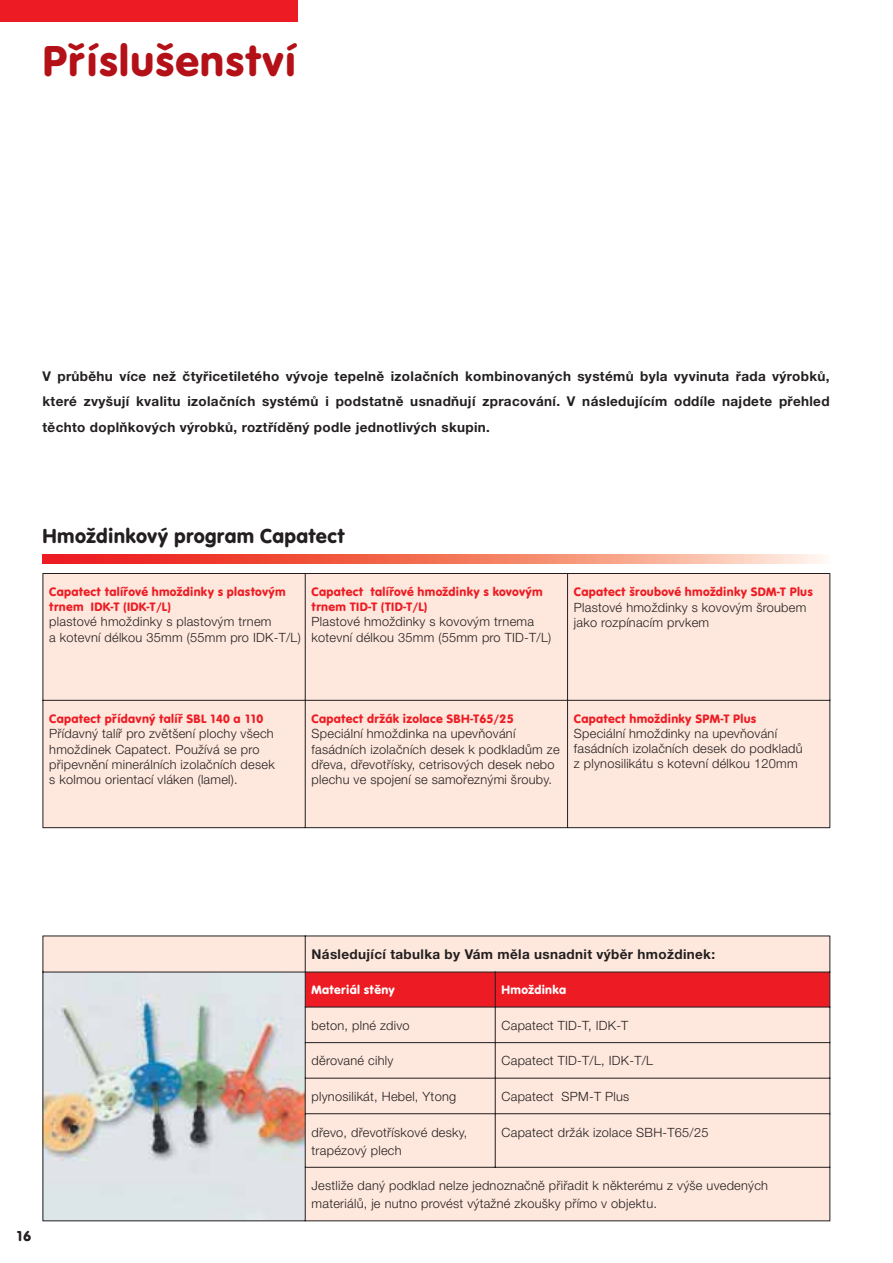
<style>
.page{position:relative;width:893px;height:1263px;background:#fff}
.page>*{position:absolute;margin:0;border:0;box-sizing:border-box;transform-origin:0 0}
.t1{font:45px "VAG Rundschrift DCE";letter-spacing:.015em;color:#b31117}
.t2{font:21px "VAG Rundschrift DCE";letter-spacing:.015em;color:#231f20}
.t3{font:15px "VAG Rundschrift DCE";color:#231f20}
.t4{font:700 13.5px/25.5px "Helvetica Neue CE";letter-spacing:.025em;color:#231f20;text-align:justify}
.t5{font:300 12.75px/15.3px "Helvetica Neue CE";letter-spacing:.02em;color:#231f20}
.t6{font:12.75px/15.3px "VAG Rundschrift DCE";letter-spacing:.02em;color:#ed1c24}
.t7{font:12.75px "VAG Rundschrift DCE";letter-spacing:.02em;color:#fff}
</style>
<div class="page">
<div style="left:0;top:0;width:297px;height:21px;background:#ed1c24"></div>
<div style="left:44px;top:574px;width:785px;height:253px;background:#fee7dc"></div>
<hr style="left:43px;top:573px;width:262px;height:1px;background:#231f20">
<hr style="left:43px;top:574px;width:1px;height:126px;background:#231f20">
<hr style="left:305px;top:573px;width:262px;height:1px;background:#231f20">
<hr style="left:305px;top:573px;width:1px;height:127px;background:#231f20">
<hr style="left:568px;top:573px;width:262px;height:1px;background:#231f20">
<hr style="left:567px;top:573px;width:1px;height:127px;background:#231f20">
<hr style="left:829px;top:574px;width:1px;height:126px;background:#231f20">
<hr style="left:43px;top:700px;width:262px;height:1px;background:#231f20">
<hr style="left:43px;top:701px;width:1px;height:126px;background:#231f20">
<hr style="left:305px;top:700px;width:263px;height:1px;background:#231f20">
<hr style="left:305px;top:701px;width:1px;height:127px;background:#231f20">
<hr style="left:568px;top:700px;width:262px;height:1px;background:#231f20">
<hr style="left:567px;top:701px;width:1px;height:127px;background:#231f20">
<hr style="left:829px;top:701px;width:1px;height:126px;background:#231f20">
<hr style="left:43px;top:827px;width:262px;height:1px;background:#231f20">
<hr style="left:305px;top:827px;width:262px;height:1px;background:#231f20">
<hr style="left:568px;top:827px;width:262px;height:1px;background:#231f20">
<svg style="left:43px;top:555px;width:781px;height:8px"></svg>
<svg style="left:44px;top:937px;width:785px;height:283px;fill:#fee7dc"></svg>
<hr style="left:43px;top:936px;width:262px;height:1px;background:#231f20">
<hr style="left:43px;top:936px;width:1px;height:36px;background:#231f20">
<hr style="left:305px;top:936px;width:190px;height:1px;background:#231f20">
<hr style="left:305px;top:936px;width:1px;height:36px;background:#231f20">
<hr style="left:495px;top:936px;width:335px;height:1px;background:#231f20">
<hr style="left:829px;top:936px;width:1px;height:36px;background:#231f20">
<hr style="left:43px;top:972px;width:262px;height:1px;background:#231f20">
<hr style="left:43px;top:972px;width:1px;height:35px;background:#231f20">
<hr style="left:43px;top:1007px;width:1px;height:36px;background:#231f20">
<hr style="left:305px;top:1007px;width:1px;height:35px;background:#231f20">
<svg style="left:305px;top:972px;width:525px;height:36px"></svg>
<hr style="left:495px;top:1007px;width:1px;height:35px;background:#231f20">
<hr style="left:829px;top:1007px;width:1px;height:35px;background:#231f20">
<hr style="left:43px;top:1043px;width:1px;height:35px;background:#231f20">
<hr style="left:305px;top:1042px;width:190px;height:1px;background:#231f20">
<hr style="left:305px;top:1043px;width:1px;height:35px;background:#231f20">
<hr style="left:495px;top:1042px;width:335px;height:1px;background:#231f20">
<hr style="left:495px;top:1043px;width:1px;height:35px;background:#231f20">
<hr style="left:829px;top:1043px;width:1px;height:35px;background:#231f20">
<hr style="left:43px;top:1078px;width:1px;height:36px;background:#231f20">
<hr style="left:305px;top:1078px;width:190px;height:1px;background:#231f20">
<hr style="left:305px;top:1079px;width:1px;height:34px;background:#231f20">
<hr style="left:495px;top:1078px;width:335px;height:1px;background:#231f20">
<hr style="left:495px;top:1079px;width:1px;height:34px;background:#231f20">
<hr style="left:829px;top:1079px;width:1px;height:34px;background:#231f20">
<hr style="left:43px;top:1114px;width:1px;height:53px;background:#231f20">
<hr style="left:305px;top:1113px;width:190px;height:1px;background:#231f20">
<hr style="left:305px;top:1114px;width:1px;height:53px;background:#231f20">
<hr style="left:495px;top:1113px;width:335px;height:1px;background:#231f20">
<hr style="left:495px;top:1114px;width:1px;height:54px;background:#231f20">
<hr style="left:829px;top:1114px;width:1px;height:53px;background:#231f20">
<hr style="left:43px;top:1167px;width:1px;height:53px;background:#231f20">
<hr style="left:305px;top:1167px;width:190px;height:1px;background:#231f20">
<hr style="left:305px;top:1168px;width:1px;height:53px;background:#231f20">
<hr style="left:495px;top:1167px;width:335px;height:1px;background:#231f20">
<hr style="left:829px;top:1168px;width:1px;height:52px;background:#231f20">
<hr style="left:43px;top:1220px;width:262px;height:1px;background:#231f20">
<hr style="left:305px;top:1220px;width:525px;height:1px;background:#231f20">
<h1 class="t1" style="left:43px;top:45px;width:255px">Příslušenství</h1>
<p class="t4" style="left:43px;top:365px;width:788px">V průběhu více než čtyřicetiletého vývoje tepelně izolačních kombinovaných systémů byla vyvinuta řada výrobků, které zvyšují kvalitu izolačních systémů i podstatně usnadňují zpracování. V následujícím oddíle najdete přehled těchto doplňkových výrobků, roztříděný podle jednotlivých skupin.</p>
<h2 class="t2" style="left:43px;top:529px;width:304px">Hmoždinkový program Capatect</h2>
<p class="t6" style="left:49px;top:585px;width:238px">Capatect talířové hmoždinky s plastovým trnem IDK-T (IDK-T/L)</p>
<p class="t5" style="left:49px;top:616px;width:253px">plastové hmoždinky s plastovým trnem<br>a kotevní délkou 35mm (55mm pro IDK-T/L)</p>
<p class="t6" style="left:311px;top:585px;width:232px">Capatect talířové hmoždinky s kovovým trnem TID-T (TID-T/L)</p>
<p class="t5" style="left:311px;top:616px;width:241px">Plastové hmoždinky s kovovým trnema kotevní délkou 35mm (55mm pro TID-T/L)</p>
<p class="t6" style="left:574px;top:586px;width:240px">Capatect šroubové hmoždinky SDM-T Plus</p>
<p class="t5" style="left:574px;top:601px;width:234px">Plastové hmoždinky s kovovým šroubem jako rozpínacím prvkem</p>
<p class="t6" style="left:49px;top:713px;width:215px">Capatect přídavný talíř SBL 140 a 110</p>
<p class="t5" style="left:49px;top:728px;width:227px">Přídavný talíř pro zvětšení plochy všech hmoždinek Capatect. Používá se pro připevnění minerálních izolačních desek s kolmou orientací vláken (lamel).</p>
<p class="t6" style="left:311px;top:713px;width:203px">Capatect držák izolace SBH-T65/25</p>
<p class="t5" style="left:311px;top:728px;width:250px">Speciální hmoždinka na upevňování fasádních izolačních desek k podkladům ze dřeva, dřevotřísky, cetrisových desek nebo plechu ve spojení se samořeznými šrouby.</p>
<p class="t6" style="left:574px;top:712px;width:184px">Capatect hmoždinky SPM-T Plus</p>
<p class="t5" style="left:574px;top:727px;width:230px">Speciální hmoždinky na upevňování fasádních izolačních desek do podkladů z plynosilikátu s kotevní délkou 120mm</p>
<p class="t3" style="left:16px;top:1231px;width:17px">16</p>
<p class="t4" style="left:311px;top:943px;width:405px">Následující tabulka by Vám měla usnadnit výběr hmoždinek:</p>
<p class="t7" style="left:311px;top:986px;width:85px">Materiál stěny</p>
<p class="t7" style="left:501px;top:986px;width:66px">Hmoždinka</p>
<p class="t5" style="left:311px;top:1019px;width:100px">beton, plné zdivo</p>
<p class="t5" style="left:501px;top:1019px;width:128px">Capatect TID-T, IDK-T</p>
<p class="t5" style="left:311px;top:1055px;width:83px">děrované cihly</p>
<p class="t5" style="left:501px;top:1055px;width:153px">Capatect TID-T/L, IDK-T/L</p>
<p class="t5" style="left:311px;top:1090px;width:146px">plynosilikát, Hebel, Ytong</p>
<p class="t5" style="left:501px;top:1090px;width:129px">Capatect SPM-T Plus</p>
<p class="t5" style="left:311px;top:1124px;width:157px;line-height:18px">dřevo, dřevotřískové desky, trapézový plech</p>
<p class="t5" style="left:501px;top:1126px;width:208px">Capatect držák izolace SBH-T65/25</p>
<p class="t5" style="left:311px;top:1178px;width:458px;line-height:18px">Jestliže daný podklad nelze jednoznačně přiřadit k některému z výše uvedených materiálů, je nutno provést výtažné zkoušky přímo v objektu.</p>
</div>
